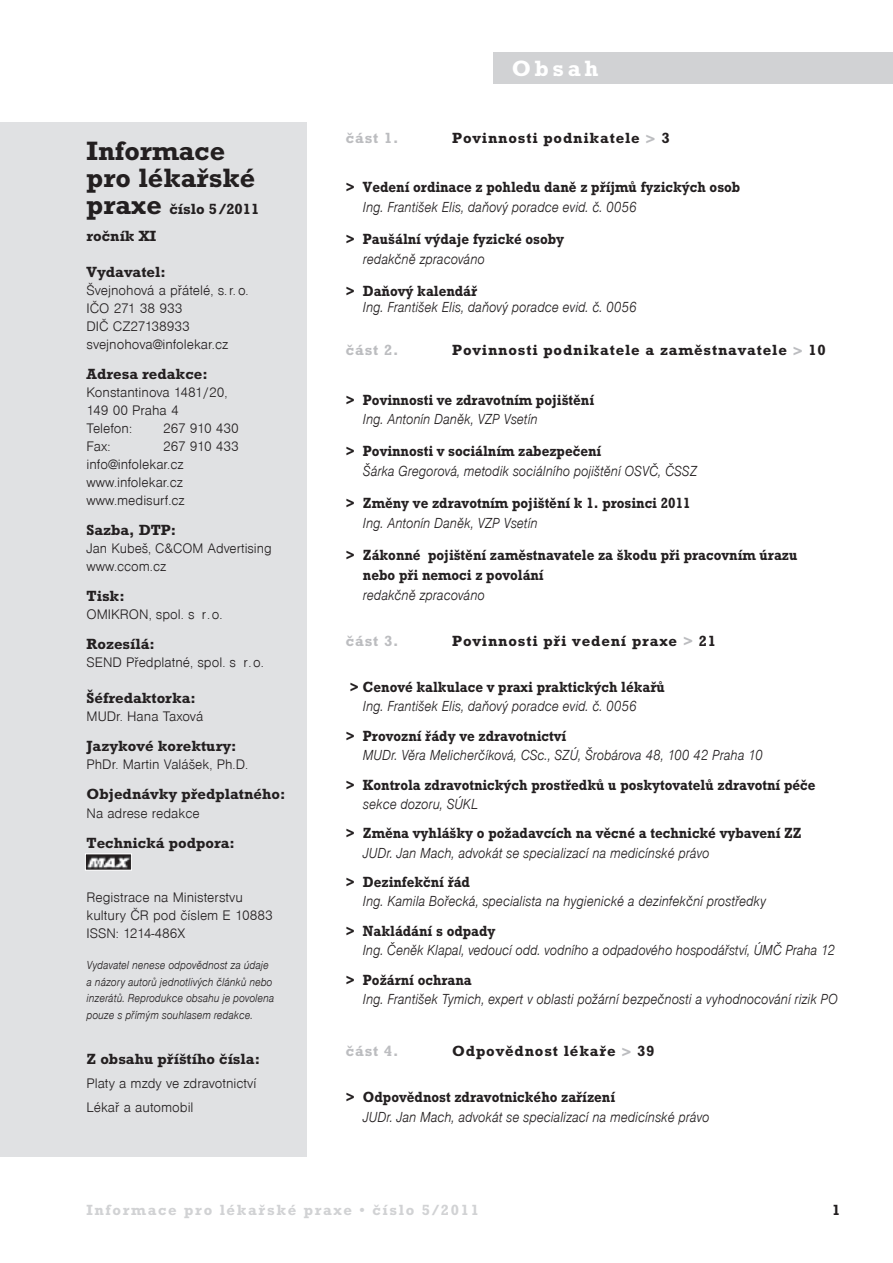
<style>
.page{position:relative;width:893px;height:1263px;background:#fff}
.page>*{position:absolute;margin:0;border:0;box-sizing:border-box;transform-origin:0 0}
.t1{font:700 27px/27px "Rockwell CE";color:#231f20}
.t2{font:700 22.5px "Rockwell CE";letter-spacing:.165em;color:#fff}
.t3{font:italic 300 15px "Nimbus Sans DCE";color:#231f20;scale:.9 1}
.t4{font:700 15px/20.2px "Rockwell CE";color:#231f20;scale:.9 1}
.t5{font:700 15px/27px "Rockwell CE";color:#231f20}
.t6{font:700 15px "Rockwell CE";letter-spacing:.055em;color:#231f20}
.t7{font:700 15px "Rockwell CE";letter-spacing:.11em;color:#d1d2d4}
.t8{font:700 15px "Rockwell CE";letter-spacing:.055em;color:#bcbdc0}
.t9{font:300 14.25px/18px "Nimbus Sans DCE";color:#231f20}
.t10{font:italic 300 12px/16.5px "Nimbus Sans DCE";color:#231f20;scale:.9 1}
.s1{font-size:27px}
.s2{color:#bcbdc0}
</style>
<div class="page">
<div style="left:493px;top:53px;width:400px;height:31px;background:#d1d2d4"></div>
<div style="left:0;top:122px;width:306px;height:1035px;background:#e0e1e3"></div>
<img style="left:87px;top:855px;width:43px;height:13px">
<div style="left:85px;top:853px;width:47px;height:17px;border:1px solid #fff"></div>
<h1 class="t1" style="left:87px;top:141px;width:170px">Informace pro lékafiské</h1>
<p class="t5" style="left:87px;top:197px;width:174px"><span class="s1">praxe</span> ãíslo 5/2011 roãník XI</p>
<p class="t5" style="left:87px;top:260px;width:81px">Vydavatel:</p>
<p class="t9" style="left:87px;top:281px;width:164px">Švejnohová a přátelé, s.r. o.<br>IČO 271 38 933<br>DIČ CZ27138933 svejnohova@infolekar.cz</p>
<p class="t5" style="left:87px;top:362px;width:123px">Adresa redakce:</p>
<p class="t9" style="left:87px;top:383px;width:143px">Konstantinova 1481/20,<br>149 00 Praha 4<br>Telefon:</p>
<p class="t9" style="left:163px;top:419px;width:77px">267 910 430</p>
<p class="t9" style="left:87px;top:437px;width:154px;text-indent:77px">267 910 433 info@infolekar.cz www.infolekar.cz www.medisurf.cz</p>
<p class="t5" style="left:87px;top:518px;width:91px">Sazba, DTP:</p>
<p class="t9" style="left:87px;top:539px;width:187px">Jan Kubeš, C&amp;COM Advertising www.ccom.cz</p>
<p class="t5" style="left:87px;top:584px;width:40px">Tisk:</p>
<p class="t9" style="left:87px;top:605px;width:137px">OMIKRON, spol. s r.o.</p>
<p class="t5" style="left:87px;top:632px;width:70px">Rozesílá:</p>
<p class="t9" style="left:87px;top:653px;width:179px">SEND Předplatné, spol. s r.o.</p>
<p class="t5" style="left:87px;top:686px;width:111px">·éfredaktorka:</p>
<p class="t9" style="left:87px;top:707px;width:118px">MUDr. Hana Taxová</p>
<p class="t5" style="left:87px;top:734px;width:152px">Jazykové korektury:</p>
<p class="t9" style="left:87px;top:755px;width:163px">PhDr. Martin Valášek, Ph.D.</p>
<p class="t5" style="left:87px;top:782px;width:200px">Objednávky pfiedplatného:</p>
<p class="t9" style="left:87px;top:803px;width:115px">Na adrese redakce</p>
<p class="t5" style="left:87px;top:830px;width:150px">Technická podpora:</p>
<p class="t9" style="left:87px;top:437px;width:25px">Fax:</p>
<p class="t9" style="left:87px;top:887px;width:188px">Registrace na Ministerstvu kultury ČR pod číslem E 10883<br>ISSN: 1214-486X</p>
<p class="t10" style="left:87px;top:957px;width:210px">Vydavatel nenese odpovědnost za údaje a názory autorů jednotlivých článků nebo inzerátů. Reprodukce obsahu je povolena pouze s přímým souhlasem redakce.</p>
<p class="t5" style="left:87px;top:1046px;width:175px">Z obsahu pfií‰tího ãísla:</p>
<p class="t9" style="left:87px;top:1071px;width:171px;line-height:24.5px">Platy a mzdy ve zdravotnictví<br>Lékař a automobil</p>
<h2 class="t2" style="left:512px;top:61px;width:88px">Obsah</h2>
<p class="t8" style="left:346px;top:133px;width:54px">ãást 1.</p>
<p class="t6" style="left:452px;top:133px;width:219px">Povinnosti podnikatele <span class="s2">&gt;</span> 3</p>
<p class="t4" style="left:346px;top:179px;width:440px">&gt; Vedení ordinace z pohledu danû z pfiíjmÛ fyzick˘ch osob</p>
<p class="t3" style="left:363px;top:198px;width:306px">Ing. František Elis, daňový poradce evid. č. 0056</p>
<p class="t4" style="left:346px;top:231px;width:244px">&gt; Pau‰ální v˘daje fyzické osoby</p>
<p class="t3" style="left:363px;top:249px;width:137px">redakčně zpracováno</p>
<p class="t4" style="left:346px;top:282px;width:147px">&gt; DaÀov˘ kalendáfi</p>
<p class="t3" style="left:363px;top:298px;width:306px">Ing. František Elis, daňový poradce evid. č. 0056</p>
<p class="t8" style="left:346px;top:345px;width:54px">ãást 2.</p>
<p class="t6" style="left:452px;top:345px;width:375px">Povinnosti podnikatele a zamûstnavatele <span class="s2">&gt;</span> 10</p>
<p class="t4" style="left:346px;top:391px;width:277px">&gt; Povinnosti ve zdravotním poji‰tûní</p>
<p class="t3" style="left:363px;top:410px;width:196px">Ing. Antonín Daněk, VZP Vsetín</p>
<p class="t4" style="left:346px;top:443px;width:285px">&gt; Povinnosti v sociálním zabezpeãení</p>
<p class="t3" style="left:363px;top:462px;width:373px">Šárka Gregorová, metodik sociálního pojištění OSVČ, ČSSZ</p>
<p class="t4" style="left:346px;top:495px;width:384px">&gt; Zmûny ve zdravotním poji‰tûní k 1. prosinci 2011</p>
<p class="t3" style="left:363px;top:513px;width:196px">Ing. Antonín Daněk, VZP Vsetín</p>
<p class="t4" style="left:363px;top:546px;width:484px;text-indent:-17px">&gt; Zákonné poji‰tûní zamûstnavatele za ‰kodu pfii pracovním úrazu nebo pfii nemoci z povolání</p>
<p class="t3" style="left:363px;top:585px;width:137px">redakčně zpracováno</p>
<p class="t8" style="left:346px;top:635px;width:54px">ãást 3.</p>
<p class="t6" style="left:452px;top:635px;width:265px">Povinnosti pfii vedení praxe <span class="s2">&gt;</span> 21</p>
<p class="t4" style="left:350px;top:678px;width:352px">&gt; Cenové kalkulace v praxi praktick˘ch lékafiÛ</p>
<p class="t3" style="left:363px;top:697px;width:306px">Ing. František Elis, daňový poradce evid. č. 0056</p>
<p class="t4" style="left:346px;top:727px;width:246px">&gt; Provozní fiády ve zdravotnictví</p>
<p class="t3" style="left:363px;top:746px;width:446px">MUDr. Věra Melicherčíková, CSc., SZÚ, Šrobárova 48, 100 42 Praha 10</p>
<p class="t4" style="left:346px;top:776px;width:523px">&gt; Kontrola zdravotnick˘ch prostfiedkÛ u poskytovatelÛ zdravotní péãe</p>
<p class="t3" style="left:363px;top:795px;width:130px">sekce dozoru, SÚKL</p>
<p class="t4" style="left:346px;top:825px;width:508px">&gt; Zmûna vyhlá‰ky o poÏadavcích na vûcné a technické vybavení ZZ</p>
<p class="t3" style="left:363px;top:843px;width:387px">JUDr. Jan Mach, advokát se specializací na medicínské právo</p>
<p class="t4" style="left:346px;top:873px;width:139px">&gt; Dezinfekãní fiád</p>
<p class="t3" style="left:363px;top:892px;width:449px">Ing. Kamila Bořecká, specialista na hygienické a dezinfekční prostředky</p>
<p class="t4" style="left:346px;top:922px;width:168px">&gt; Nakládání s odpady</p>
<p class="t3" style="left:363px;top:941px;width:526px">Ing. Čeněk Klapal, vedoucí odd. vodního a odpadového hospodářství, ÚMČ Praha 12</p>
<p class="t4" style="left:346px;top:971px;width:141px">&gt; PoÏární ochrana</p>
<p class="t3" style="left:363px;top:990px;width:529px">Ing. František Tymich, expert v oblasti požární bezpečnosti a vyhodnocování rizik PO</p>
<p class="t8" style="left:346px;top:1045px;width:54px">ãást 4.</p>
<p class="t6" style="left:452px;top:1045px;width:204px">Odpovûdnost lékafie <span class="s2">&gt;</span> 39</p>
<p class="t4" style="left:346px;top:1089px;width:301px">&gt; Odpovûdnost zdravotnického zafiízení</p>
<p class="t3" style="left:363px;top:1107px;width:387px">JUDr. Jan Mach, advokát se specializací na medicínské právo</p>
<p class="t7" style="left:87px;top:1204px;width:394px">Informace pro lékafiské praxe • ãíslo 5/2011</p>
<p class="t5" style="left:832px;top:1197px;width:10px">1</p>
</div>
